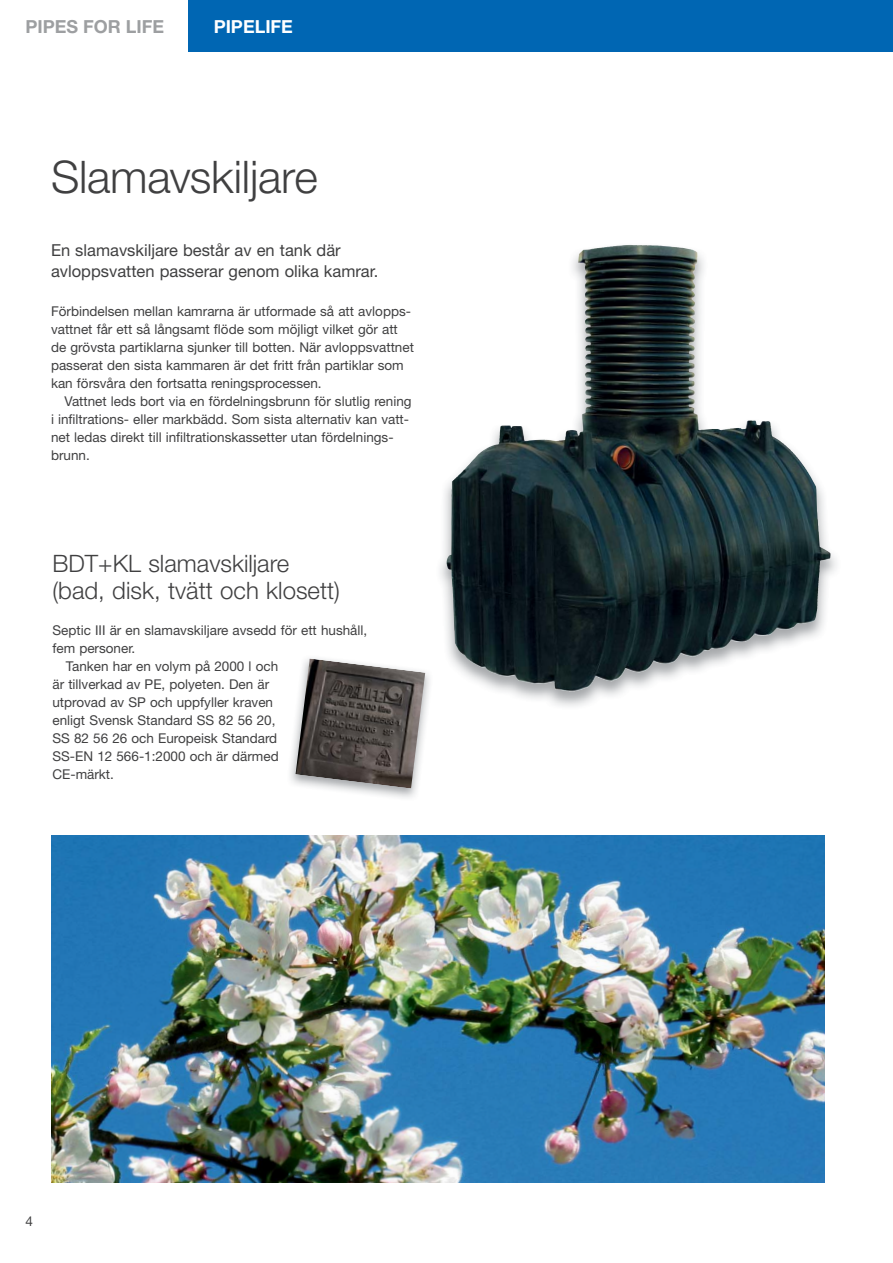
<style>
.page{position:relative;width:893px;height:1263px;background:#fff}
.page>*{position:absolute;margin:0;border:0;box-sizing:border-box;transform-origin:0 0}
.t1{font:300 45px "Helvetica Neue";letter-spacing:-.005em;color:#404041}
.t2{font:300 24px/27px "Helvetica Neue";color:#404041}
.t3{font:700 18px "Helvetica Neue";color:#9d9fa1}
.t4{font:700 18px "Helvetica Neue";color:#fff}
.t5{font:16.5px/21px "Helvetica Neue";color:#404041}
.t6{font:13.5px/18px "Helvetica Neue";color:#404041}
</style>
<div class="page">
<div style="left:188px;top:0;width:705px;height:51px;background:#0066b3"></div>
<img style="left:440px;top:244px;width:397px;height:463px">
<img style="left:688px;top:265px;width:54px;height:165px">
<img style="left:290px;top:672px;width:140px;height:126px">
<img style="left:296px;top:658px;width:129px;height:130px">
<img style="left:51px;top:836px;width:774px;height:346px">
<h3 class="t3" style="left:26px;top:20px;width:140px">PIPES FOR LIFE</h3>
<h3 class="t4" style="left:214px;top:20px;width:81px">PIPELIFE</h3>
<h1 class="t1" style="left:51px;top:161px;width:268px">Slamavskiljare</h1>
<p class="t5" style="left:51px;top:241px;width:329px">En slamavskiljare består av en tank där avloppsvatten passerar genom olika kamrar.</p>
<p class="t6" style="left:51px;top:303px;width:364px">Förbindelsen mellan kamrarna är utformade så att avlopps&shy;vattnet får ett så långsamt flöde som möjligt vilket gör att de grövsta partiklarna sjunker till botten. När avloppsvattnet passerat den sista kammaren är det fritt från partiklar som kan försvåra den fortsatta reningsprocessen.</p>
<p class="t6" style="left:51px;top:393px;width:362px;text-indent:14px">Vattnet leds bort via en fördelningsbrunn för slutlig rening i infiltrations- eller markbädd. Som sista alternativ kan vatt&shy;net ledas direkt till infiltrationskassetter utan fördelnings&shy;brunn.</p>
<h2 class="t2" style="left:52px;top:552px;width:289px">BDT+KL slamavskiljare (bad, disk, tvätt och klosett)</h2>
<p class="t6" style="left:52px;top:622px;width:316px">Septic III är en slamavskiljare avsedd för ett hushåll,</p>
<p class="t6" style="left:52px;top:640px;width:84px">fem personer.</p>
<p class="t6" style="left:66px;top:658px;width:214px">Tanken har en volym på 2000 l och</p>
<p class="t6" style="left:52px;top:676px;width:218px">är tillverkad av PE, polyeten. Den är</p>
<p class="t6" style="left:52px;top:694px;width:222px">utprovad av SP och uppfyller kraven</p>
<p class="t6" style="left:52px;top:712px;width:225px">enligt Svensk Standard SS 82 56 20,</p>
<p class="t6" style="left:52px;top:730px;width:226px">SS 82 56 26 och Europeisk Standard</p>
<p class="t6" style="left:52px;top:748px;width:228px">SS-EN 12 566-1:2000 och är därmed</p>
<p class="t6" style="left:52px;top:766px;width:63px">CE-märkt.</p>
<p class="t6" style="left:26px;top:1213px;width:9px">4</p>
</div>
